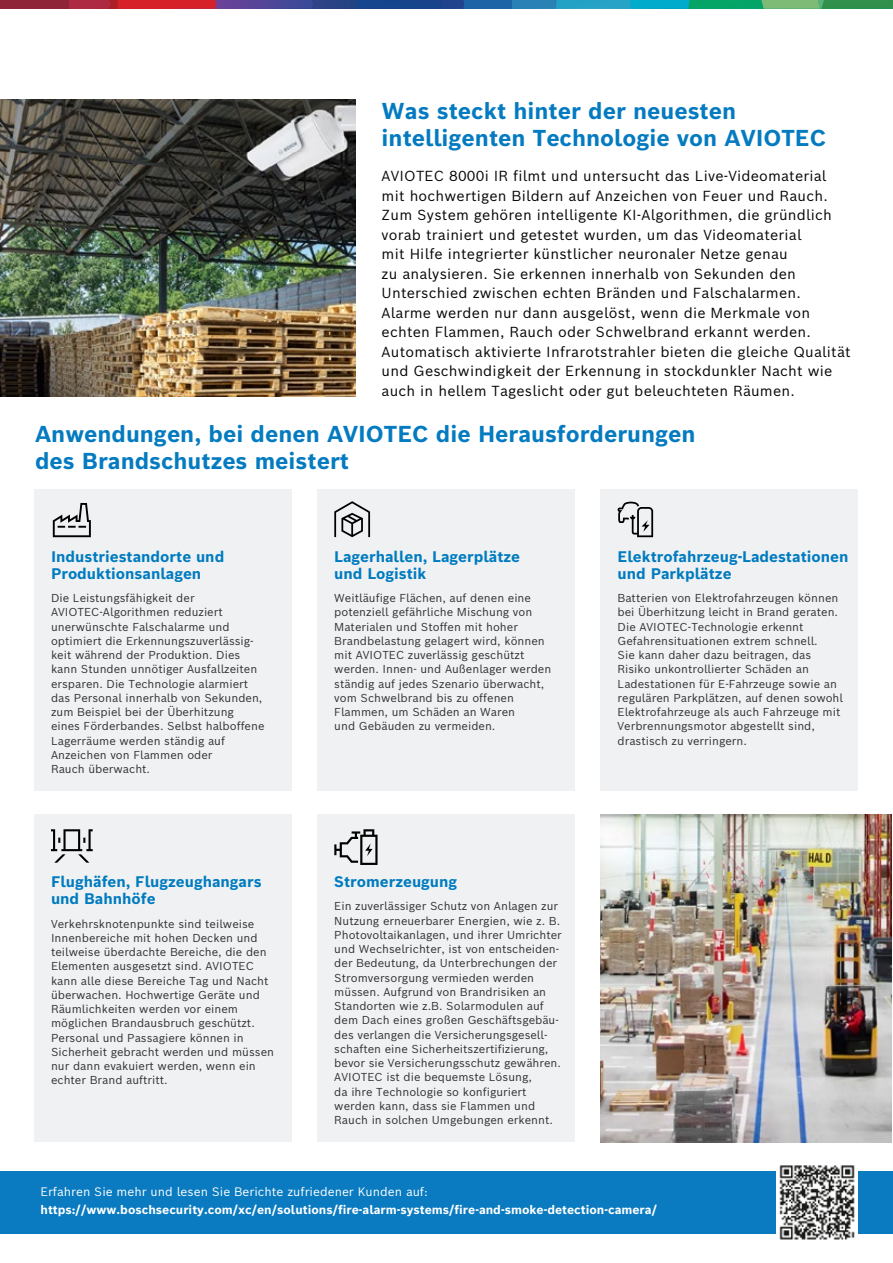
<style>
.page{position:relative;width:893px;height:1263px;background:#fff}
.page>*{position:absolute;margin:0;border:0;box-sizing:border-box;transform-origin:0 0}
.t1{font:700 22.5px/27px "Bosch Sans";color:#047bc1}
.t2{font:700 15px/17.2px "Bosch Sans";color:#007bc0}
.t3{font:14.25px/19.5px "Bosch Sans";letter-spacing:.015em;color:#050505}
.t4{font:700 12px "Bosch Sans";color:#fff}
.t5{font:12px "Bosch Sans";color:#fff}
.t6{font:11.25px/14.2px "Bosch Sans";color:#2e3033}
</style>
<div class="page">
<div style="left:0;top:0;width:69px;height:9px;background:#8f2337"></div>
<svg style="left:69px;top:0;width:824px;height:9px;background:#476a7f"></svg>
<img style="left:0;top:100px;width:355px;height:296px">
<div style="left:34px;top:489px;width:257px;height:301px;background:#eff1f2"></div>
<div style="left:318px;top:489px;width:257px;height:301px;background:#eff1f2"></div>
<div style="left:601px;top:489px;width:257px;height:301px;background:#eff1f2"></div>
<div style="left:0;top:1171px;width:893px;height:62px;background:#0a7bc0"></div>
<div style="left:34px;top:815px;width:257px;height:327px;background:#eff1f2"></div>
<div style="left:318px;top:815px;width:257px;height:327px;background:#eff1f2"></div>
<img style="left:601px;top:815px;width:291px;height:327px">
<svg style="left:53px;top:503px;width:38px;height:34px"></svg>
<svg style="left:334px;top:501px;width:36px;height:36px"></svg>
<svg style="left:618px;top:502px;width:35px;height:35px"></svg>
<svg style="left:51px;top:829px;width:42px;height:34px"></svg>
<svg style="left:334px;top:829px;width:44px;height:36px"></svg>
<img style="left:776px;top:1165px;width:82px;height:75px">
<h1 class="t1" style="left:382px;top:97px;width:446px">Was steckt hinter der neuesten intelligenten Technologie von AVIOTEC</h1>
<p class="t3" style="left:382px;top:166px;width:471px">AVIOTEC 8000i IR filmt und untersucht das Live-Videomaterial mit hochwertigen Bildern auf Anzeichen von Feuer und Rauch.<br>Zum System gehören intelligente KI-Algorithmen, die gründlich vorab trainiert und getestet wurden, um das Videomaterial<br>mit Hilfe integrierter künstlicher neuronaler Netze genau<br>zu analysieren. Sie erkennen innerhalb von Sekunden den Unterschied zwischen echten Bränden und Falschalarmen.<br>Alarme werden nur dann ausgelöst, wenn die Merkmale von echten Flammen, Rauch oder Schwelbrand erkannt werden.<br>Automatisch aktivierte Infrarotstrahler bieten die gleiche Qualität und Geschwindigkeit der Erkennung in stockdunkler Nacht wie auch in hellem Tageslicht oder gut beleuchteten Räumen.</p>
<h1 class="t1" style="left:35px;top:420px;width:662px">Anwendungen, bei denen AVIOTEC die Herausforderungen des Brandschutzes meistert</h1>
<h2 class="t2" style="left:51px;top:547px;width:175px">Industriestandorte und<br>Produktionsanlagen</h2>
<p class="t6" style="left:51px;top:590px;width:215px">Die Leistungsfähigkeit der AVIOTEC-Algorithmen reduziert unerwünschte Falschalarme und optimiert die Erkennungszuverlässig&shy;keit während der Produktion. Dies kann Stunden unnötiger Ausfallzeiten ersparen. Die Technologie alarmiert das Personal innerhalb von Sekunden, zum Beispiel bei der Überhitzung eines Förderbandes. Selbst halboffene Lagerräume werden ständig auf Anzeichen von Flammen oder<br>Rauch überwacht.</p>
<h2 class="t2" style="left:51px;top:873px;width:212px">Flughäfen, Flugzeughangars und Bahnhöfe</h2>
<p class="t6" style="left:51px;top:916px;width:225px">Verkehrsknotenpunkte sind teilweise Innenbereiche mit hohen Decken und teilweise überdachte Bereiche, die den Elementen ausgesetzt sind. AVIOTEC kann alle diese Bereiche Tag und Nacht überwachen. Hochwertige Geräte und Räumlichkeiten werden vor einem möglichen Brandausbruch geschützt.<br>Personal und Passagiere können in Sicherheit gebracht werden und müssen nur dann evakuiert werden, wenn ein echter Brand auftritt.</p>
<h2 class="t2" style="left:334px;top:547px;width:187px">Lagerhallen, Lagerplätze und Logistik</h2>
<p class="t6" style="left:334px;top:590px;width:219px">Weitläufige Flächen, auf denen eine potenziell gefährliche Mischung von Materialen und Stoffen mit hoher Brandbelastung gelagert wird, können mit AVIOTEC zuverlässig geschützt werden. Innen- und Außenlager werden ständig auf jedes Szenario überwacht, vom Schwelbrand bis zu offenen Flammen, um Schäden an Waren<br>und Gebäuden zu vermeiden.</p>
<h2 class="t2" style="left:334px;top:873px;width:124px">Stromerzeugung</h2>
<p class="t6" style="left:334px;top:899px;width:229px">Ein zuverlässiger Schutz von Anlagen zur Nutzung erneuerbarer Energien, wie z. B.<br>Photovoltaikanlagen, und ihrer Umrichter und Wechselrichter, ist von entscheiden&shy;der Bedeutung, da Unterbrechungen der Stromversorgung vermieden werden müssen. Aufgrund von Brandrisiken an Standorten wie z.B. Solarmodulen auf dem Dach eines großen Geschäftsgebäu&shy;des verlangen die Versicherungsgesell&shy;schaften eine Sicherheitszertifizierung, bevor sie Versicherungsschutz gewähren.<br>AVIOTEC ist die bequemste Lösung,<br>da ihre Technologie so konfiguriert werden kann, dass sie Flammen und Rauch in solchen Umgebungen erkennt.</p>
<h2 class="t2" style="left:618px;top:547px;width:232px">Elektrofahrzeug-Ladestationen und Parkplätze</h2>
<p class="t6" style="left:618px;top:590px;width:227px">Batterien von Elektrofahrzeugen können bei Überhitzung leicht in Brand geraten.<br>Die AVIOTEC-Technologie erkennt Gefahrensituationen extrem schnell.<br>Sie kann daher dazu beitragen, das Risiko unkontrollierter Schäden an Ladestationen für E-Fahrzeuge sowie an regulären Parkplätzen, auf denen sowohl Elektrofahrzeuge als auch Fahrzeuge mit Verbrennungsmotor abgestellt sind, drastisch zu verringern.</p>
<p class="t5" style="left:40px;top:1183px;width:389px">Erfahren Sie mehr und lesen Sie Berichte zufriedener Kunden auf:</p>
<p class="t4" style="left:40px;top:1201px;width:618px">https://www.boschsecurity.com/xc/en/solutions/fire-alarm-systems/fire-and-smoke-detection-camera/</p>
</div>
